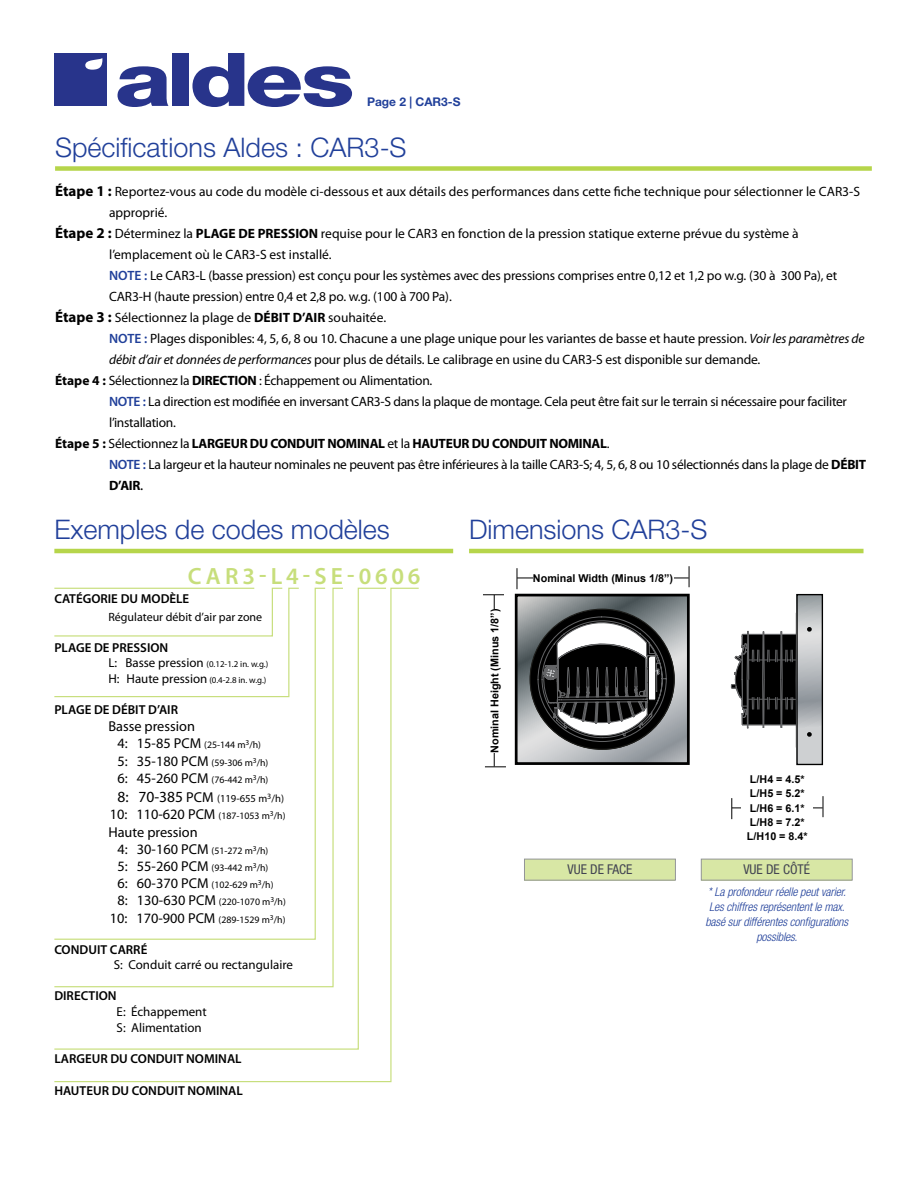
<style>
.page{position:relative;width:918px;height:1188px;background:#fff}
.page>*{position:absolute;margin:0;border:0;box-sizing:border-box;transform-origin:0 0}
.t1{font:300 27px "Helvetica Neue LT Std";color:#21409a}
.t2{font:600 23.55px "Myriad Pro";letter-spacing:.17em;color:#c7de7b}
.t3{font:14.4px/17.2px "Myriad Pro";color:#000}
.t4{font:13.5px "Myriad Pro";letter-spacing:-.01em;color:#000}
.t5{font:700 13.5px "Myriad Pro";letter-spacing:-.02em;color:#000}
.t6{font:condensed 13.5px "Helvetica Neue LT Pro";color:#424452}
.t7{font:600 12.9px "Myriad Pro";color:#000}
.t8{font:12.9px/15.6px "Myriad Pro";color:#000}
.t9{font:italic 300 condensed 12px/15px "Helvetica Neue LT Std";letter-spacing:-.01em;color:#21409a;text-align:center}
.t10{font:12px "Myriad Pro";color:#000}
.t11{font:700 12px "Helvetica Neue LT Std";color:#21409a}
.t12{font:700 10.8px/14.4px "Arial";color:#000}
.t13{font:10.65px "Myriad Pro";color:#000}
.t14{font:9.9px/17.2px "Myriad Pro";color:#000}
.t15{font:8.85px/15.6px "Myriad Pro";color:#000}
.s1{font-weight:700;font-size:15px}
.s2{font-weight:700}
.s3{font-weight:600;color:#21409a}
.s4{font-style:italic}
.s5{font-weight:400}
.s6{font-weight:400;font-size:15px}
.s7{font-size:12.9px}
.s8{font-size:14.4px}
.s9{font-size:9.9px}
.s10{font-size:15.45px}
</style>
<div class="page">
<svg style="left:54px;top:587px;width:365px;height:496px"></svg>
<div style="left:524px;top:859px;width:151px;height:21px;background:#d8e7a5"></div>
<div style="left:524px;top:859px;width:152px;height:22px;border:1px solid #939598"></div>
<div style="left:701px;top:859px;width:151px;height:21px;background:#d8e7a5"></div>
<div style="left:701px;top:859px;width:152px;height:22px;border:1px solid #939598"></div>
<svg style="left:798px;top:596px;width:23px;height:167px;background:#bec1c4"></svg>
<div style="left:796px;top:594px;width:27px;height:171px;border:1px solid #000"></div>
<svg style="left:730px;top:627px;width:84px;height:110px"></svg>
<hr style="left:517px;top:578px;width:172px;height:1px;background:#000">
<svg style="left:517px;top:568px;width:1px;height:21px"></svg>
<svg style="left:689px;top:566px;width:1px;height:21px"></svg>
<svg style="left:519px;top:598px;width:167px;height:163px;background:#9da3a5"></svg>
<div style="left:515px;top:594px;width:175px;height:171px;border:3px solid #000"></div>
<svg style="left:530px;top:609px;width:145px;height:141px"></svg>
<svg style="left:538px;top:616px;width:129px;height:126px"></svg>
<div style="left:533px;top:572px;width:140px;height:11px;background:#fff"></div>
<hr style="left:494px;top:595px;width:1px;height:171px;background:#000">
<svg style="left:483px;top:594px;width:21px;height:1px"></svg>
<svg style="left:485px;top:766px;width:21px;height:1px"></svg>
<div style="left:489px;top:609px;width:11px;height:144px;background:#fff"></div>
<hr style="left:54px;top:549px;width:399px;height:4px;background:#b6d54b">
<hr style="left:469px;top:549px;width:395px;height:4px;background:#b6d54b">
<div style="left:55px;top:166px;width:817px;height:5px;background:#b6d54b"></div>
<hr style="left:732px;top:808px;width:91px;height:1px;background:#000">
<svg style="left:731px;top:798px;width:1px;height:21px"></svg>
<svg style="left:823px;top:796px;width:1px;height:21px"></svg>
<div style="left:742px;top:775px;width:71px;height:65px;background:#fff"></div>
<div style="left:54px;top:53px;width:53px;height:53px;background:#28348b"></div>
<svg style="left:118px;top:66px;width:50px;height:41px"></svg>
<div style="left:172px;top:53px;width:17px;height:53px;background:#28348b"></div>
<svg style="left:192px;top:53px;width:160px;height:54px"></svg>
<svg style="left:85px;top:58px;width:18px;height:12px"></svg>
<p class="t11" style="left:367px;top:95px;width:95px">Page 2 | CAR3-S</p>
<h1 class="t1" style="left:55px;top:130px;width:353px">Spécifications Aldes : CAR3-S</h1>
<p class="t4" style="left:55px;top:183px;width:806px"><span class="s1">Étape 1 :</span> Reportez-vous au code du modèle ci-dessous et aux détails des performances dans cette fiche technique pour sélectionner le CAR3-S</p>
<p class="t4" style="left:109px;top:204px;width:60px">approprié.</p>
<p class="t4" style="left:55px;top:225px;width:745px"><span class="s1">Étape 2 :</span> Déterminez la <span class="s2">PLAGE DE PRESSION</span> requise pour le CAR3 en fonction de la pression statique externe prévue du système à</p>
<p class="t4" style="left:109px;top:246px;width:224px">l’emplacement où le CAR3-S est installé.</p>
<p class="t4" style="left:109px;top:267px;width:730px"><span class="s3">NOTE :</span> Le CAR3-L (basse pression) est conçu pour les systèmes avec des pressions comprises entre 0,12 et 1,2 po w.g. (30 à 300 Pa), et</p>
<p class="t4" style="left:109px;top:288px;width:344px">CAR3-H (haute pression) entre 0,4 et 2,8 po. w.g. (100 à 700 Pa).</p>
<p class="t4" style="left:55px;top:309px;width:333px"><span class="s1">Étape 3 :</span> Sélectionnez la plage de <span class="s2">DÉBIT D’AIR</span> souhaitée.</p>
<p class="t4" style="left:109px;top:330px;width:757px"><span class="s3">NOTE :</span> Plages disponibles: 4, 5, 6, 8 ou 10. Chacune a une plage unique pour les variantes de basse et haute pression. <span class="s4">Voir les paramètres de</span></p>
<p class="t4" style="left:109px;top:351px;width:653px"><span class="s4">débit d’air et données de performances</span> pour plus de détails. Le calibrage en usine du CAR3-S est disponible sur demande.</p>
<p class="t4" style="left:55px;top:372px;width:379px"><span class="s2">Étape 4 :</span> Sélectionnez la <span class="s2">DIRECTION</span> : Échappement ou Alimentation.</p>
<p class="t4" style="left:109px;top:393px;width:739px"><span class="s3">NOTE :</span> La direction est modifiée en inversant CAR3-S dans la plaque de montage. Cela peut être fait sur le terrain si nécessaire pour faciliter</p>
<p class="t4" style="left:109px;top:414px;width:68px">l’installation.</p>
<p class="t5" style="left:55px;top:434px;width:556px">Étape 5 : <span class="s5">Sélectionnez la</span> LARGEUR DU CONDUIT NOMINAL <span class="s5">et la</span> HAUTEUR DU CONDUIT NOMINAL<span class="s5">.</span></p>
<p class="t4" style="left:109px;top:456px;width:759px"><span class="s3">NOTE :</span> La largeur et la hauteur nominales ne peuvent pas être inférieures à la taille CAR3-S; 4, 5, 6, 8 ou 10 sélectionnés dans la plage de <span class="s2">DÉBIT</span></p>
<p class="t5" style="left:109px;top:476px;width:36px">D’AIR<span class="s6">.</span></p>
<h1 class="t1" style="left:54px;top:513px;width:337px">Exemples de codes modèles</h1>
<h1 class="t1" style="left:469px;top:513px;width:240px">Dimensions CAR3-S</h1>
<h2 class="t2" style="left:188px;top:561px;width:234px">CAR3-L4-SE-0606</h2>
<p class="t7" style="left:54px;top:590px;width:136px">CATÉGORIE DU MODÈLE</p>
<p class="t10" style="left:108px;top:609px;width:155px">Régulateur débit d’air par zone</p>
<p class="t7" style="left:54px;top:639px;width:115px">PLAGE DE PRESSION</p>
<p class="t15" style="left:108px;top:656px;width:161px"><span class="s7">L: Basse pression</span> (0.12-1.2 in. w.g.)<br><span class="s7">H: Haute pression</span> (0.4-2.8 in. w.g.)</p>
<p class="t7" style="left:54px;top:702px;width:125px">PLAGE DE DÉBIT D’AIR</p>
<p class="t3" style="left:108px;top:718px;width:88px">Basse pression</p>
<p class="t14" style="left:117px;top:736px;width:145px"><span class="s8">4: 15-85 PCM</span> (25-144 m<sup>3</sup>/h)</p>
<p class="t3" style="left:117px;top:752px;width:152px">5: 35-180 PCM <span class="s9">(59-306 m</span><sup>3</sup><span class="s9">/h)<br></span>6: 45-260 PCM <span class="s9">(76-442 m</span><sup>3</sup><span class="s9">/h)</span></p>
<p class="t13" style="left:117px;top:792px;width:168px"><span class="s10">8: 70-385</span> <span class="s8">PCM</span> (119-655 m<sup>3</sup>/h)</p>
<p class="t3" style="left:108px;top:806px;width:179px">10: 110-620 PCM <span class="s9">(187-1053 m</span><sup>3</sup><span class="s9">/h)<br></span>Haute pression</p>
<p class="t3" style="left:117px;top:840px;width:152px">4: 30-160 PCM <span class="s9">(51-272 m</span><sup>3</sup><span class="s9">/h)<br></span>5: 55-260 PCM <span class="s9">(93-442 m</span><sup>3</sup><span class="s9">/h)</span></p>
<p class="t14" style="left:117px;top:876px;width:170px"><span class="s8">6: 60-370 PCM</span> (102-629 m<sup>3</sup>/h)<br><span class="s8">8: 130-630 PCM</span> (220-1070 m<sup>3</sup>/h)</p>
<p class="t3" style="left:110px;top:909px;width:177px">10: 170-900 PCM <span class="s9">(289-1529 m</span><sup>3</sup><span class="s9">/h)</span></p>
<p class="t7" style="left:54px;top:941px;width:94px">CONDUIT CARRÉ</p>
<p class="t8" style="left:114px;top:957px;width:181px">S: Conduit carré ou rectangulaire</p>
<p class="t7" style="left:54px;top:988px;width:64px">DIRECTION</p>
<p class="t8" style="left:117px;top:1004px;width:92px">E: Échappement<br>S: Alimentation</p>
<p class="t7" style="left:54px;top:1051px;width:189px">LARGEUR DU CONDUIT NOMINAL</p>
<p class="t7" style="left:54px;top:1082px;width:190px">HAUTEUR DU CONDUIT NOMINAL</p>
<p class="t12" style="left:488px;top:753px;width:145px;rotate:-90deg">Nominal Height (Minus 1/8”)</p>
<p class="t12" style="left:533px;top:571px;width:142px">Nominal Width (Minus 1/8”)</p>
<p class="t12" style="left:747px;top:772px;width:62px">L/H4 = 4.5*<br>L/H5 = 5.2*<br>L/H6 = 6.1*<br>L/H8 = 7.2*<br>L/H10 = 8.4*</p>
<p class="t6" style="left:567px;top:862px;width:67px">VUE DE FACE</p>
<p class="t6" style="left:743px;top:862px;width:68px">VUE DE CÔTÉ</p>
<p class="t9" style="left:705px;top:884px;width:144px">* La profondeur réelle peut varier.<br>Les chiffres représentent le max. basé sur différentes configurations possibles.</p>
</div>
